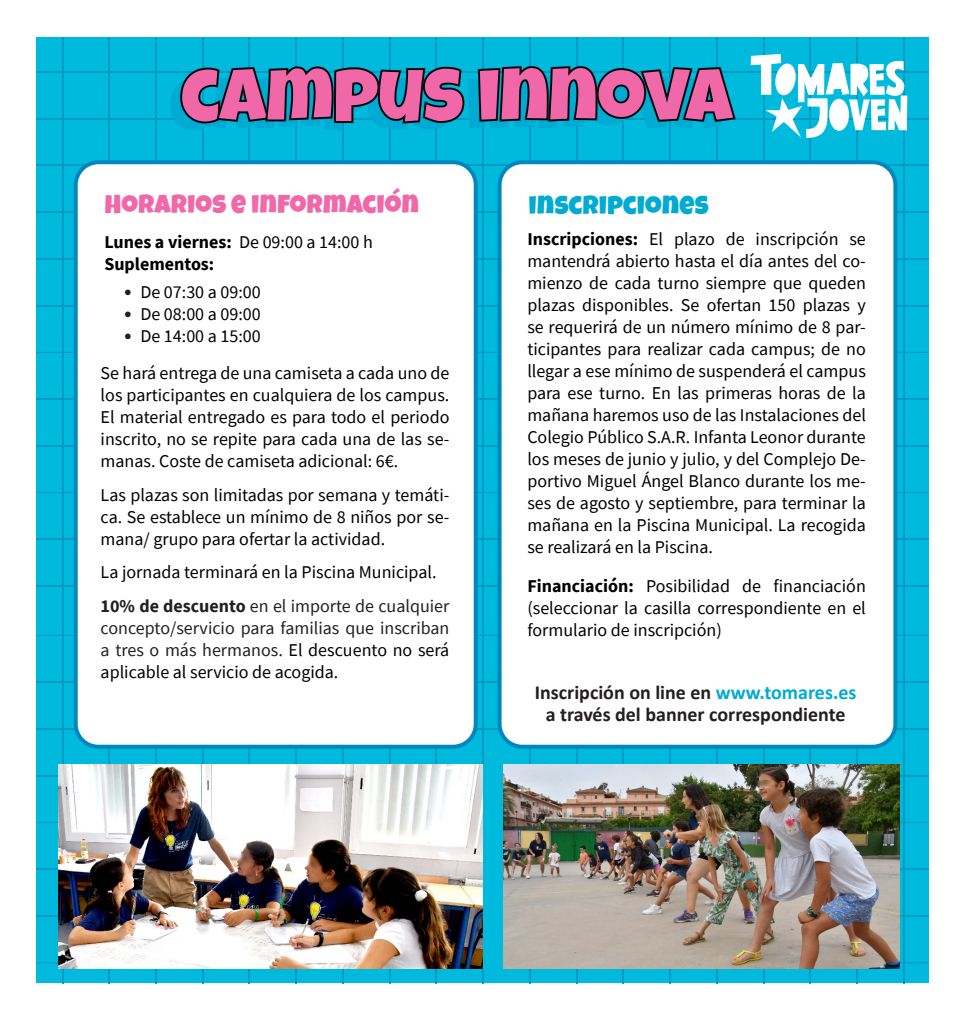
<style>
.page{position:relative;width:964px;height:1021px;background:#fff}
.page>*{position:absolute;margin:0;border:0;box-sizing:border-box;transform-origin:0 0}
.t1{font:26px "Luckiest Guy";letter-spacing:.015em;color:#f168a8}
.t2{font:26px "Luckiest Guy";letter-spacing:.02em;color:#00abd3}
.t3{font:700 20px "Calibri";color:#231f20}
.Parr_Txt_normal{font:18px/22px "Source Sans Pro";color:#000;text-align:justify}
.justificado_sin_alin{font:18px/22px "Source Sans Pro";color:#000;text-align:justify}
.justificado_sin_alin-2{font:18px/22px "Source Sans Pro";color:#231f20;text-align:justify}
.justificado_sin_alin-3{font:700 18px "Source Sans Pro";color:#000}
.s1{font-weight:400}
.s2{font-family:"Calibri";color:#231f20}
.s3{font-weight:700}
.s4{color:#000}
.s5{color:#00abd3}
</style>
<div class="page">
<div style="left:36px;top:38px;width:892px;height:945px;background:#00badd"></div>
<hr style="left:62px;top:38px;width:1px;height:593px;background:#009bc5">
<hr style="left:109px;top:38px;width:1px;height:593px;background:#009bc5">
<hr style="left:155px;top:38px;width:2px;height:599px;background:#009bc5">
<hr style="left:202px;top:38px;width:1px;height:593px;background:#009bc5">
<hr style="left:249px;top:38px;width:1px;height:593px;background:#009bc5">
<hr style="left:296px;top:38px;width:1px;height:593px;background:#009bc5">
<hr style="left:342px;top:38px;width:1px;height:593px;background:#009bc5">
<hr style="left:389px;top:38px;width:1px;height:593px;background:#009bc5">
<hr style="left:436px;top:38px;width:1px;height:593px;background:#009bc5">
<hr style="left:483px;top:38px;width:1px;height:593px;background:#009bc5">
<hr style="left:529px;top:38px;width:1px;height:593px;background:#009bc5">
<hr style="left:576px;top:38px;width:1px;height:593px;background:#009bc5">
<hr style="left:623px;top:38px;width:1px;height:593px;background:#009bc5">
<hr style="left:670px;top:38px;width:1px;height:593px;background:#009bc5">
<hr style="left:716px;top:38px;width:1px;height:593px;background:#009bc5">
<hr style="left:763px;top:38px;width:1px;height:593px;background:#009bc5">
<hr style="left:810px;top:38px;width:1px;height:593px;background:#009bc5">
<hr style="left:856px;top:38px;width:2px;height:593px;background:#009bc5">
<hr style="left:903px;top:38px;width:1px;height:593px;background:#009bc5">
<hr style="left:36px;top:585px;width:892px;height:1px;background:#009bc5">
<hr style="left:36px;top:539px;width:892px;height:1px;background:#009bc5">
<hr style="left:36px;top:492px;width:892px;height:1px;background:#009bc5">
<hr style="left:36px;top:445px;width:892px;height:1px;background:#009bc5">
<hr style="left:36px;top:398px;width:892px;height:1px;background:#009bc5">
<hr style="left:36px;top:352px;width:892px;height:1px;background:#009bc5">
<hr style="left:36px;top:305px;width:892px;height:1px;background:#009bc5">
<hr style="left:36px;top:258px;width:892px;height:1px;background:#009bc5">
<hr style="left:36px;top:211px;width:892px;height:2px;background:#009bc5">
<hr style="left:36px;top:165px;width:892px;height:1px;background:#009bc5">
<hr style="left:36px;top:118px;width:892px;height:1px;background:#009bc5">
<hr style="left:36px;top:71px;width:892px;height:1px;background:#009bc5">
<hr style="left:62px;top:606px;width:1px;height:377px;background:#009bc5">
<hr style="left:109px;top:606px;width:1px;height:377px;background:#009bc5">
<hr style="left:155px;top:613px;width:2px;height:370px;background:#009bc5">
<hr style="left:202px;top:606px;width:1px;height:377px;background:#009bc5">
<hr style="left:249px;top:606px;width:1px;height:377px;background:#009bc5">
<hr style="left:296px;top:606px;width:1px;height:377px;background:#009bc5">
<hr style="left:342px;top:606px;width:1px;height:377px;background:#009bc5">
<hr style="left:389px;top:606px;width:1px;height:377px;background:#009bc5">
<hr style="left:436px;top:606px;width:1px;height:377px;background:#009bc5">
<hr style="left:483px;top:606px;width:1px;height:377px;background:#009bc5">
<hr style="left:529px;top:606px;width:1px;height:377px;background:#009bc5">
<hr style="left:576px;top:606px;width:1px;height:377px;background:#009bc5">
<hr style="left:623px;top:606px;width:1px;height:377px;background:#009bc5">
<hr style="left:670px;top:606px;width:1px;height:377px;background:#009bc5">
<hr style="left:716px;top:606px;width:1px;height:377px;background:#009bc5">
<hr style="left:763px;top:606px;width:1px;height:377px;background:#009bc5">
<hr style="left:810px;top:606px;width:1px;height:377px;background:#009bc5">
<hr style="left:856px;top:606px;width:2px;height:377px;background:#009bc5">
<hr style="left:903px;top:606px;width:1px;height:377px;background:#009bc5">
<hr style="left:36px;top:962px;width:892px;height:1px;background:#009bc5">
<hr style="left:36px;top:915px;width:892px;height:1px;background:#009bc5">
<hr style="left:36px;top:868px;width:892px;height:1px;background:#009bc5">
<hr style="left:36px;top:821px;width:892px;height:2px;background:#009bc5">
<hr style="left:36px;top:775px;width:892px;height:1px;background:#009bc5">
<hr style="left:36px;top:728px;width:892px;height:1px;background:#009bc5">
<hr style="left:36px;top:681px;width:892px;height:1px;background:#009bc5">
<hr style="left:36px;top:634px;width:892px;height:2px;background:#009bc5">
<svg style="left:170px;top:37px;width:567px;height:93px"></svg>
<svg style="left:751px;top:54px;width:156px;height:84px"></svg>
<div style="left:76px;top:162px;width:400px;height:584px;background:#fff;border-radius:23px"></div>
<div style="left:74px;top:160px;width:404px;height:588px;border:4px solid #0087bd;border-radius:23px"></div>
<div style="left:499px;top:162px;width:396px;height:584px;background:#fff;border-radius:23px"></div>
<div style="left:497px;top:160px;width:400px;height:588px;border:4px solid #0087bd;border-radius:23px"></div>
<img style="left:59px;top:764px;width:840px;height:204px">
<div style="left:483px;top:764px;width:20px;height:205px;background:#00badd"></div>
<p class="t1" style="left:105px;top:186px;width:315px">HORARIOS E INFORMACIÓN</p>
<p class="t2" style="left:529px;top:188px;width:181px">INSCRIPCIONES</p>
<p class="justificado_sin_alin-3" style="left:104px;top:230px;width:270px">Lunes a viernes: <span class="s1">De 09:00 a 14:00 h</span></p>
<p class="justificado_sin_alin-3" style="left:104px;top:252px;width:111px">Suplementos:</p>
<p class="Parr_Txt_normal" style="left:123px;top:281px;width:139px"><span class="s2">•</span> De 07:30 a 09:00</p>
<p class="Parr_Txt_normal" style="left:123px;top:303px;width:139px"><span class="s2">•</span> De 08:00 a 09:00</p>
<p class="Parr_Txt_normal" style="left:123px;top:325px;width:139px"><span class="s2">•</span> De 14:00 a 15:00</p>
<p class="justificado_sin_alin" style="left:101px;top:362px;width:350px">Se hará entrega de una camiseta a cada uno de los participantes en cualquiera de los campus.<br>El material entregado es para todo el periodo inscrito, no se repite para cada una de las se&shy;manas. Coste de camiseta adicional: 6€.</p>
<p class="justificado_sin_alin" style="left:101px;top:483px;width:350px">Las plazas son limitadas por semana y temáti&shy;ca. Se establece un mínimo de 8 niños por se&shy;mana/ grupo para ofertar la actividad.</p>
<p class="justificado_sin_alin" style="left:101px;top:561px;width:337px">La jornada terminará en la Piscina Municipal.</p>
<p class="justificado_sin_alin-2" style="left:101px;top:594px;width:350px"><span class="s3">10% de descuento</span> en el importe de cualquier concepto/servicio para familias que inscriban a tres o más hermanos. <span class="s4">El descuento no será aplicable al servicio de acogida.</span></p>
<p class="Parr_Txt_normal" style="left:527px;top:227px;width:340px"><span class="s3">Inscripciones:</span> El plazo de inscripción se mantendrá abierto hasta el día antes del co&shy;mienzo de cada turno siempre que queden plazas disponibles. Se ofertan 150 plazas y se requerirá de un número mínimo de 8 par&shy;ticipantes para realizar cada campus; de no llegar a ese mínimo de suspenderá el campus para ese turno. En las primeras horas de la mañana haremos uso de las Instalaciones del Colegio Público S.A.R. Infanta Leonor durante los meses de junio y julio, y del Complejo De&shy;portivo Miguel Ángel Blanco durante los me&shy;ses de agosto y septiembre, para terminar la mañana en la Piscina Municipal. La recogida se realizará en la Piscina.</p>
<p class="justificado_sin_alin" style="left:527px;top:574px;width:340px"><span class="s3">Financiación:</span> Posibilidad de financiación (seleccionar la casilla correspondiente en el formulario de inscripción)</p>
<p class="t3" style="left:535px;top:679px;width:323px">Inscripción on line en <span class="s5">www.tomares.es</span></p>
<p class="t3" style="left:546px;top:701px;width:301px">a través del banner correspondiente</p>
</div>
